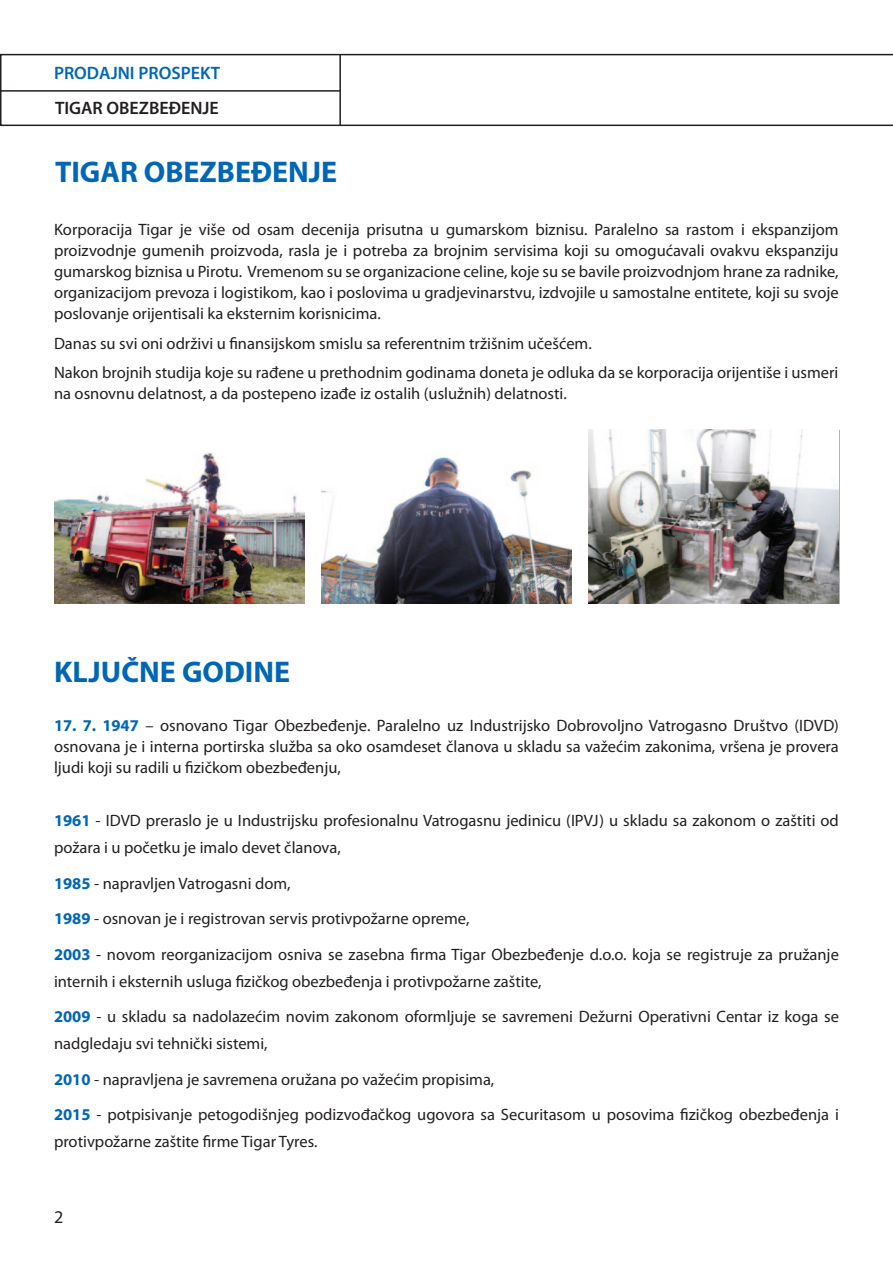
<style>
.page{position:relative;width:893px;height:1263px;background:#fff}
.page>*{position:absolute;margin:0;border:0;box-sizing:border-box;transform-origin:0 0}
.t1{font:700 30px "Myriad Pro";color:#0166b3}
.t2{font:600 18px "Myriad Pro";color:#231f20}
.t3{font:600 18px "Myriad Pro";color:#0166b3}
.t4{font:18px "Myriad Pro";color:#231f20}
.t5{font:16.5px/21px "Myriad Pro";color:#231f20}
.s1{font-weight:700;color:#0166b3}
</style>
<div class="page">
<svg style="left:0;top:54px;width:893px;height:72px"></svg>
<hr style="left:339px;top:55px;width:2px;height:70px;background:#231f20">
<hr style="left:0;top:90px;width:340px;height:2px;background:#231f20">
<img style="left:321px;top:457px;width:251px;height:146px">
<img style="left:54px;top:452px;width:251px;height:152px">
<img style="left:588px;top:430px;width:250px;height:173px">
<p class="t3" style="left:54px;top:62px;width:168px">PRODAJNI PROSPEKT</p>
<p class="t2" style="left:55px;top:97px;width:165px">TIGAR OBEZBEĐENJE</p>
<h1 class="t1" style="left:55px;top:152px;width:284px">TIGAR OBEZBEĐENJE</h1>
<p class="t5" style="left:54px;top:219px;width:786px;text-align:justify">Korporacija Tigar je više od osam decenija prisutna u gumarskom biznisu. Paralelno sa rastom i ekspanzijom proizvodnje gumenih proizvoda, rasla je i potreba za brojnim servisima koji su omogućavali ovakvu ekspanziju gumarskog biznisa u Pirotu. Vremenom su se organizacione celine, koje su se bavile proizvodnjom hrane za radnike, organizacijom prevoza i logistikom, kao i poslovima u gradjevinarstvu, izdvojile u samostalne entitete, koji su svoje poslovanje orijentisali ka eksternim korisnicima.</p>
<p class="t5" style="left:54px;top:328px;width:786px;line-height:29.5px">Danas su svi oni održivi u finansijskom smislu sa referentnim tržišnim učešćem.<br>Nakon brojnih studija koje su rađene u prethodnim godinama doneta je odluka da se korporacija orijentiše i usmeri</p>
<p class="t5" style="left:54px;top:383px;width:514px">na osnovnu delatnost, a da postepeno izađe iz ostalih (uslužnih) delatnosti.</p>
<h1 class="t1" style="left:54px;top:652px;width:238px">KLJUČNE GODINE</h1>
<p class="t5" style="left:54px;top:715px;width:786px;text-align:justify"><span class="s1">17. 7. 1947</span> – osnovano Tigar Obezbeđenje. Paralelno uz Industrijsko Dobrovoljno Vatrogasno Društvo (IDVD) osnovana je i interna portirska služba sa oko osamdeset članova u skladu sa važećim zakonima, vršena je provera ljudi koji su radili u fizičkom obezbeđenju,</p>
<p class="t5" style="left:54px;top:807px;width:786px;line-height:27px"><span class="s1">1961</span> - IDVD preraslo je u Industrijsku profesionalnu Vatrogasnu jedinicu (IPVJ) u skladu sa zakonom o zaštiti od požara i u početku je imalo devet članova,</p>
<p class="t5" style="left:54px;top:865px;width:786px;line-height:35.5px"><span class="s1">1985</span> - napravljen Vatrogasni dom,<br><span class="s1">1989</span> - osnovan je i registrovan servis protivpožarne opreme,<br><span class="s1">2003</span> - novom reorganizacijom osniva se zasebna firma Tigar Obezbeđenje d.o.o. koja se registruje za pružanje</p>
<p class="t5" style="left:54px;top:963px;width:786px;line-height:35.5px">internih i eksternih usluga fizičkog obezbeđenja i protivpožarne zaštite,<br><span class="s1">2009</span> - u skladu sa nadolazećim novim zakonom oformljuje se savremeni Dežurni Operativni Centar iz koga se</p>
<p class="t5" style="left:54px;top:1025px;width:786px;line-height:35.5px">nadgledaju svi tehnički sistemi,<br><span class="s1">2010</span> - napravljena je savremena oružana po važećim propisima,<br><span class="s1">2015</span> - potpisivanje petogodišnjeg podizvođačkog ugovora sa Securitasom u posovima fizičkog obezbeđenja i</p>
<p class="t5" style="left:54px;top:1131px;width:265px">protivpožarne zaštite firme Tigar Tyres.</p>
<p class="t4" style="left:54px;top:1205px;width:11px">2</p>
</div>
